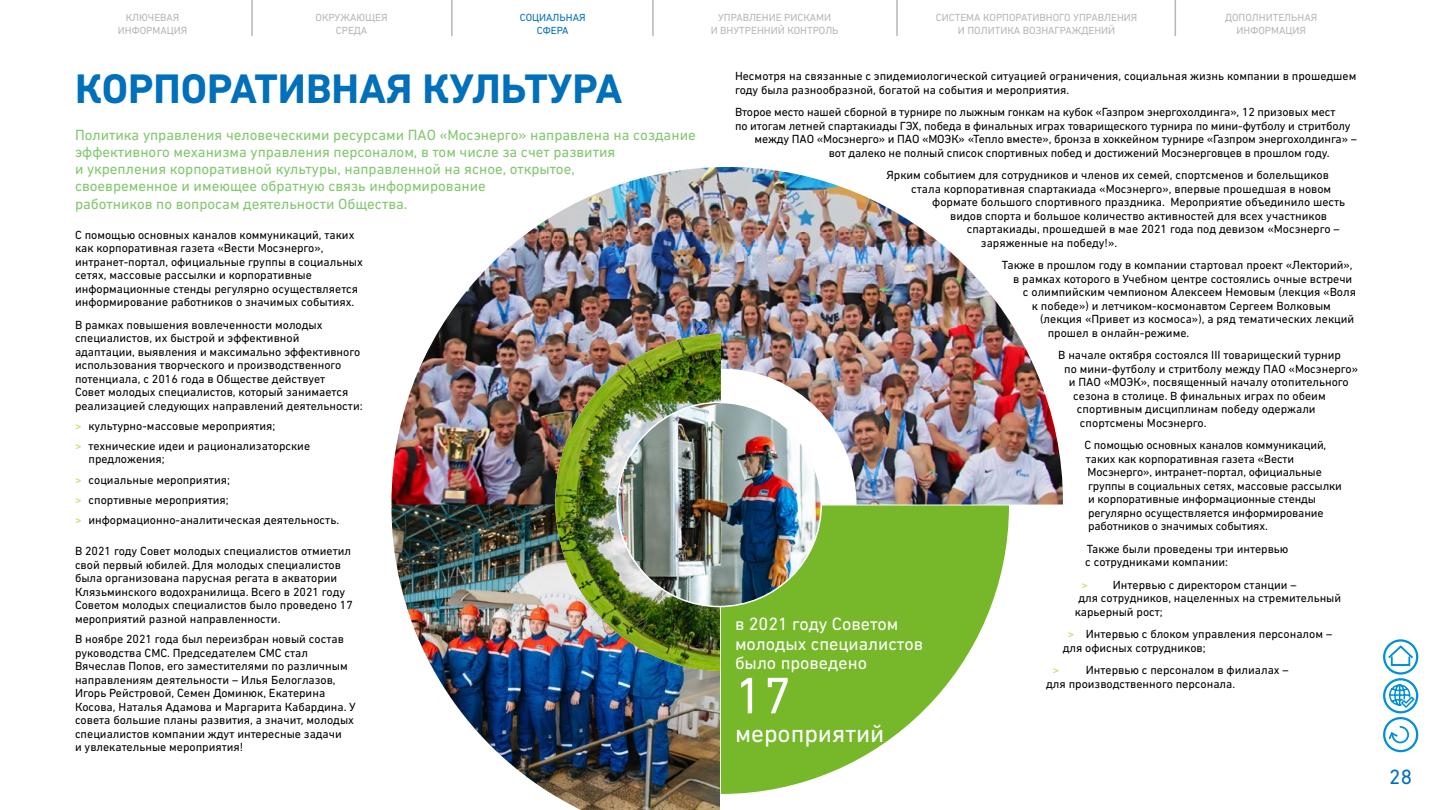
<style>
.page{position:relative;width:1440px;height:810px;background:#fff}
.page>*{position:absolute;margin:0;border:0;box-sizing:border-box;transform-origin:0 0}
.t1{font:52.2px "DIN Next W1 G";color:#fff}
.t2{font:700 42px "DIN Next W1 G";color:#0070ba}
.t3{font:25.2px "DIN Next CYR";color:#fff}
.t4{font:21px "DIN Next W1 G";color:#0070ba}
.t5{font:18.08px/19.6px "DIN Next CYR";color:#fff}
.t6{font:15px/17.2px "DIN Next CYR";color:#82c76e}
.t7{font:12px/13.5px "DIN Next CYR";color:#000}
.t8{font:10.5px/12.6px "DIN Next CYR";color:#b8b7b7;text-align:center}
.t9{font:10.5px/12.6px "DIN Next CYR";color:#0070ba;text-align:center}
.s1{color:#c6d75e}
</style>
<div class="page">
<img style="left:392px;top:505px;width:329px;height:305px">
<img style="left:392px;top:167px;width:671px;height:338px">
<div style="left:587px;top:369px;width:270px;height:270px;background:#fff;border-radius:50%"></div>
<img style="left:555px;top:334px;width:166px;height:337px">
<svg style="left:721px;top:506px;width:288px;height:288px;fill:#76b82a"></svg>
<img style="left:617px;top:403px;width:204px;height:204px;border-radius:102px">
<div style="left:1383px;top:717px;width:35px;height:35px;border:2px solid #0090d7;border-radius:50%"></div>
<svg style="left:1387px;top:725px;width:22px;height:19px"></svg>
<div style="left:1383px;top:678px;width:35px;height:35px;border:2px solid #0090d7;border-radius:50%"></div>
<svg style="left:1388px;top:684px;width:28px;height:25px"></svg>
<div style="left:1383px;top:639px;width:35px;height:36px;border:2px solid #0090d7;border-radius:50%"></div>
<svg style="left:1387px;top:645px;width:27px;height:22px"></svg>
<hr style="left:251px;top:0;width:2px;height:36px;background:#b8b7b7">
<hr style="left:652px;top:0;width:2px;height:36px;background:#b8b7b7">
<hr style="left:1175px;top:0;width:1px;height:36px;background:#b8b7b7">
<hr style="left:451px;top:0;width:2px;height:36px;background:#b8b7b7">
<hr style="left:896px;top:0;width:2px;height:36px;background:#b8b7b7">
<p class="t8" style="left:118px;top:11px;width:71px">КЛЮЧЕВАЯ<br>ИНФОРМАЦИЯ</p>
<p class="t9" style="left:520px;top:11px;width:67px">СОЦИАЛЬНАЯ<br>СФЕРА</p>
<p class="t8" style="left:936px;top:11px;width:203px">СИСТЕМА КОРПОРАТИВНОГО УПРАВЛЕНИЯ<br>И ПОЛИТИКА ВОЗНАГРАЖДЕНИЙ</p>
<p class="t8" style="left:316px;top:11px;width:73px">ОКРУЖАЮЩЕЯ<br>СРЕДА</p>
<p class="t8" style="left:711px;top:11px;width:129px">УПРАВЛЕНИЕ РИСКАМИ<br>И ВНУТРЕННИЙ КОНТРОЛЬ</p>
<p class="t8" style="left:1225px;top:11px;width:94px">ДОПОЛНИТЕЛЬНАЯ<br>ИНФОРМАЦИЯ</p>
<h2 class="t2" style="left:75px;top:64px;width:549px">КОРПОРАТИВНАЯ КУЛЬТУРА</h2>
<p class="t6" style="left:75px;top:126px;width:622px">Политика управления человеческими ресурсами ПАО «Мосэнерго» направлена на создание эффективного механизма управления персоналом, в том числе за счет развития<br>и укрепления корпоративной культуры, направленной на ясное, открытое,<br>своевременное и имеющее обратную связь информирование<br>работников по вопросам деятельности Общества.</p>
<p class="t7" style="left:75px;top:228px;width:289px">С помощью основных каналов коммуникаций, таких как корпоративная газета «Вести Мосэнерго», интранет-портал, официальные группы в социальных сетях, массовые рассылки и корпоративные информационные стенды регулярно осуществляется информирование работников о значимых событиях.</p>
<p class="t7" style="left:75px;top:318px;width:289px">В рамках повышения вовлеченности молодых специалистов, их быстрой и эффективной<br>адаптации, выявления и максимально эффективного использования творческого и производственного потенциала, с 2016 года в Обществе действует<br>Совет молодых специалистов, который занимается реализацией следующих направлений деятельности:</p>
<p class="t7" style="left:75px;top:415px;width:237px;line-height:20.2px"><span class="s1">&gt;</span> культурно-массовые мероприятия;<br><span class="s1">&gt;</span> технические идеи и рационализаторские</p>
<p class="t7" style="left:75px;top:449px;width:266px;line-height:20.2px;text-indent:14px">предложения;<br><span class="s1">&gt;</span> социальные мероприятия;<br><span class="s1">&gt;</span> спортивные мероприятия;<br><span class="s1">&gt;</span> информационно-аналитическая деятельность.</p>
<p class="t7" style="left:75px;top:544px;width:279px">В 2021 году Совет молодых специалистов отмиетил свой первый юбилей. Для молодых специалистов была организована парусная регата в акватории Клязьминского водохранилища. Всего в 2021 году Советом молодых специалистов было проведено 17 мероприятий разной направленности.</p>
<p class="t7" style="left:75px;top:632px;width:282px">В ноябре 2021 года был переизбран новый состав руководства СМС. Председателем СМС стал Вячеслав Попов, его заместителями по различным направлениям деятельности – Илья Белоглазов, Игорь Рейстровой, Семен Доминюк, Екатерина Косова, Наталья Адамова и Маргарита Кабардина. У совета большие планы развития, а значит, молодых специалистов компании ждут интересные задачи<br>и увлекательные мероприятия!</p>
<p class="t7" style="left:735px;top:69px;width:623px">Несмотря на связанные с эпидемиологической ситуацией ограничения, социальная жизнь компании в прошедшем году была разнообразной, богатой на события и мероприятия.</p>
<p class="t7" style="left:735px;top:105px;width:602px">Второе место нашей сборной в турнире по лыжным гонкам на кубок «Газпром энергохолдинга», 12 призовых мест</p>
<p class="t7" style="left:735px;top:119px;width:617px">по итогам летней спартакиады ГЭХ, победа в финальных играх товарищеского турнира по мини-футболу и стритболу</p>
<p class="t7" style="left:754px;top:132px;width:604px">между ПАО «Мосэнерго» и ПАО «МОЭК» «Тепло вместе», бронза в хоккейном турнире «Газпром энергохолдинга» –</p>
<p class="t7" style="left:829px;top:146px;width:502px">вот далеко не полный список спортивных побед и достижений Мосэнерговцев в прошлом году.</p>
<p class="t7" style="left:886px;top:168px;width:444px">Ярким событием для сотрудников и членов их семей, спортсменов и болельщиков</p>
<p class="t7" style="left:911px;top:182px;width:422px">стала корпоративная спартакиада «Мосэнерго», впервые прошедшая в новом</p>
<p class="t7" style="left:932px;top:195px;width:415px">формате большого спортивного праздника. Мероприятие объединило шесть</p>
<p class="t7" style="left:950px;top:209px;width:378px">видов спорта и большое количество активностей для всех участников</p>
<p class="t7" style="left:967px;top:222px;width:374px">спартакиады, прошедшей в мае 2021 года под девизом «Мосэнерго –</p>
<p class="t7" style="left:981px;top:236px;width:138px">заряженные на победу!».</p>
<p class="t7" style="left:1002px;top:258px;width:352px">Также в прошлом году в компании стартовал проект «Лекторий»,</p>
<p class="t7" style="left:1013px;top:272px;width:341px">в рамках которого в Учебном центре состоялись очные встречи</p>
<p class="t7" style="left:1023px;top:285px;width:335px">с олимпийским чемпионом Алексеем Немовым (лекция «Воля</p>
<p class="t7" style="left:1032px;top:299px;width:300px">к победе») и летчиком-космонавтом Сергеем Волковым</p>
<p class="t7" style="left:1040px;top:312px;width:316px">(лекция «Привет из космоса»), а ряд тематических лекций</p>
<p class="t7" style="left:1048px;top:326px;width:143px">прошел в онлайн-режиме.</p>
<p class="t7" style="left:1058px;top:348px;width:284px">В начале октября состоялся III товарищеский турнир</p>
<p class="t7" style="left:1064px;top:362px;width:296px">по мини-футболу и стритболу между ПАО «Мосэнерго»</p>
<p class="t7" style="left:1069px;top:375px;width:282px">и ПАО «МОЭК», посвященный началу отопительного</p>
<p class="t7" style="left:1073px;top:389px;width:254px">сезона в столице. В финальных играх по обеим</p>
<p class="t7" style="left:1077px;top:402px;width:240px">спортивным дисциплинам победу одержали</p>
<p class="t7" style="left:1080px;top:416px;width:128px">спортсмены Мосэнерго.</p>
<p class="t7" style="left:1084px;top:438px;width:259px">С помощью основных каналов коммуникаций, таких как корпоративная газета «Вести Мосэнерго», интранет-портал, официальные группы в социальных сетях, массовые рассылки и корпоративные информационные стенды регулярно осуществляется информирование работников о значимых событиях.</p>
<p class="t7" style="left:1085px;top:542px;width:205px">Также были проведены три интервью с сотрудниками компании:</p>
<p class="t7" style="left:1081px;top:578px;width:217px"><span class="s1">&gt;</span> Интервью с директором станции –</p>
<p class="t7" style="left:1078px;top:591px;width:264px">для сотрудников, нацеленных на стремительный</p>
<p class="t7" style="left:1075px;top:605px;width:90px">карьерный рост;</p>
<p class="t7" style="left:1063px;top:627px;width:271px;text-indent:5px"><span class="s1">&gt;</span> Интервью с блоком управления персоналом – для офисных сотрудников;</p>
<p class="t7" style="left:1046px;top:663px;width:244px;text-indent:7px"><span class="s1">&gt;</span> Интервью с персоналом в филиалах – для производственного персонала.</p>
<h3 class="t5" style="left:735px;top:614px;width:190px">в 2021 году Советом молодых специалистов было проведено</h3>
<h1 class="t1" style="left:735px;top:665px;width:58px">17</h1>
<h3 class="t3" style="left:735px;top:718px;width:151px">мероприятий</h3>
<h3 class="t4" style="left:1389px;top:765px;width:24px">28</h3>
</div>
